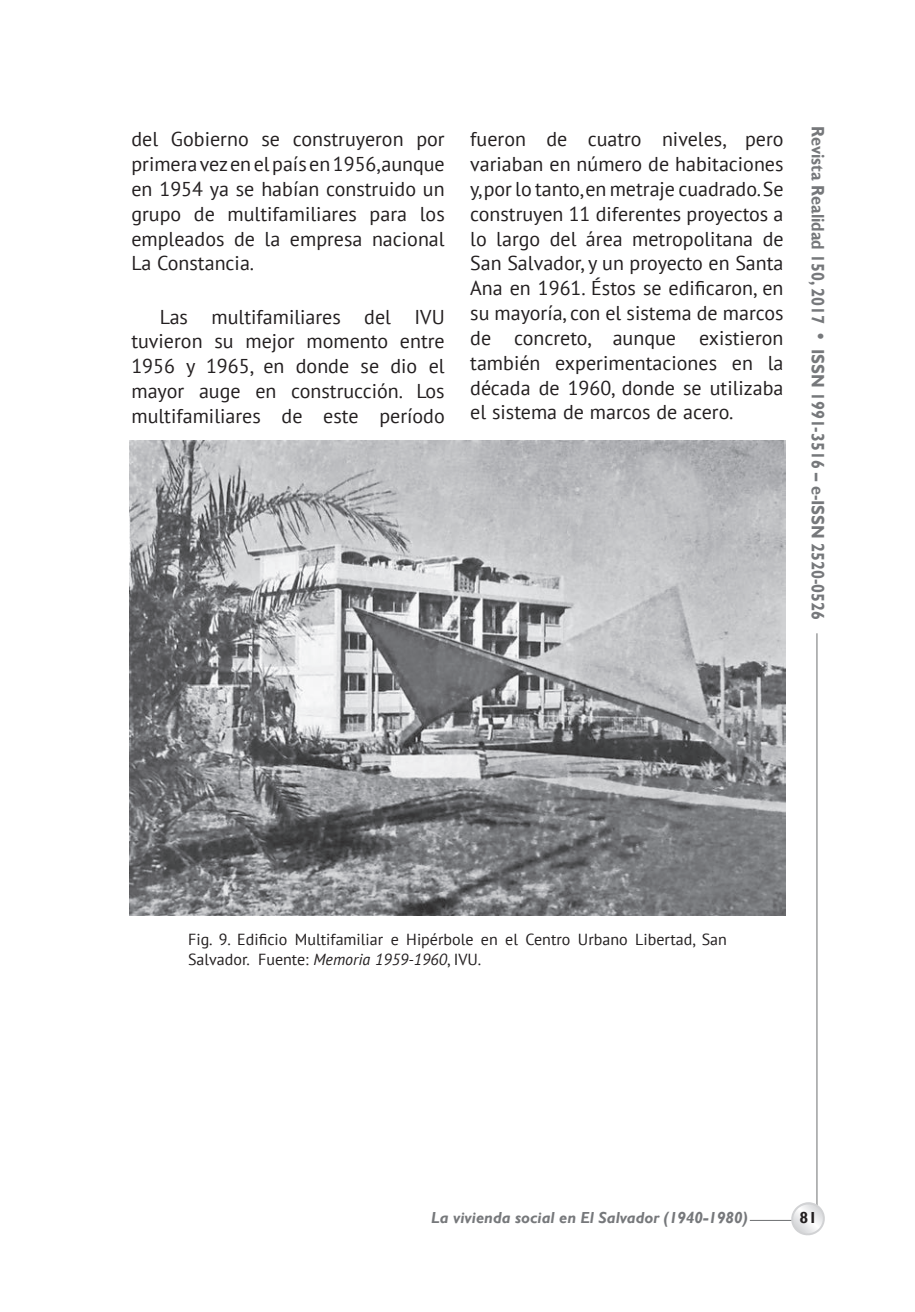
<style>
.page{position:relative;width:915px;height:1312px;background:#fff}
.page>*{position:absolute;margin:0;border:0;box-sizing:border-box;transform-origin:0 0}
.t1{font:20px/24.8px "PT Sans";color:#231f20;text-align:justify}
.t2{font:700 18px "Gill Sans";color:#76787b;scale:.9 1}
.t3{font:16px/20px "PT Sans";color:#231f20}
.t4{font:italic 700 16px "Gill Sans";color:#76787b}
.t5{font:700 16px "Gill Sans";color:#231f20}
.s1{font-size:20px}
.s2{font-style:italic}
</style>
<div class="page">
<hr style="left:816px;top:633px;width:1px;height:579px;background:#6d6f71">
<hr style="left:750px;top:1220px;width:59px;height:1px;background:#6d6f71">
<svg style="left:788px;top:1199px;width:37px;height:37px"></svg>
<img style="left:129px;top:441px;width:656px;height:474px">
<p class="t1" style="left:131px;top:126px;width:315px">del Gobierno se construyeron por primera vez en el país en 1956,aunque en 1954 ya se habían construido un grupo de multifamiliares para los empleados de la empresa nacional La Constancia.</p>
<p class="t1" style="left:131px;top:304px;width:315px;text-indent:28px">Las multifamiliares del IVU tuvieron su mejor momento entre 1956 y 1965, en donde se dio el mayor auge en construcción. Los multifamiliares de este período</p>
<p class="t1" style="left:470px;top:126px;width:315px">fueron de cuatro niveles, pero variaban en número de habitaciones y, por lo tanto, en metraje cuadrado. Se construyen 11 diferentes proyectos a lo largo del área metropolitana de San Salvador, y un proyecto en Santa Ana en 1961. Éstos se edificaron, en su mayoría, con el sistema de marcos de concreto, aunque existieron también experimentaciones en la década de 1960, donde se utilizaba el sistema de marcos de acero.</p>
<p class="t2" style="left:829px;top:126px;width:550px;rotate:90deg">Revista Realidad 150, 2017 <span class="s1">•</span> ISSN 1991-3516 – e-ISSN 2520-0526</p>
<p class="t3" style="left:188px;top:928px;width:540px">Fig. 9. Edificio Multifamiliar e Hipérbole en el Centro Urbano Libertad, San<br>Salvador. Fuente: <span class="s2">Memoria 1959-1960</span>, IVU.</p>
<p class="t4" style="left:431px;top:1207px;width:318px">La vivienda social en El Salvador (1940-1980)</p>
<p class="t5" style="left:799px;top:1207px;width:19px">81</p>
</div>
